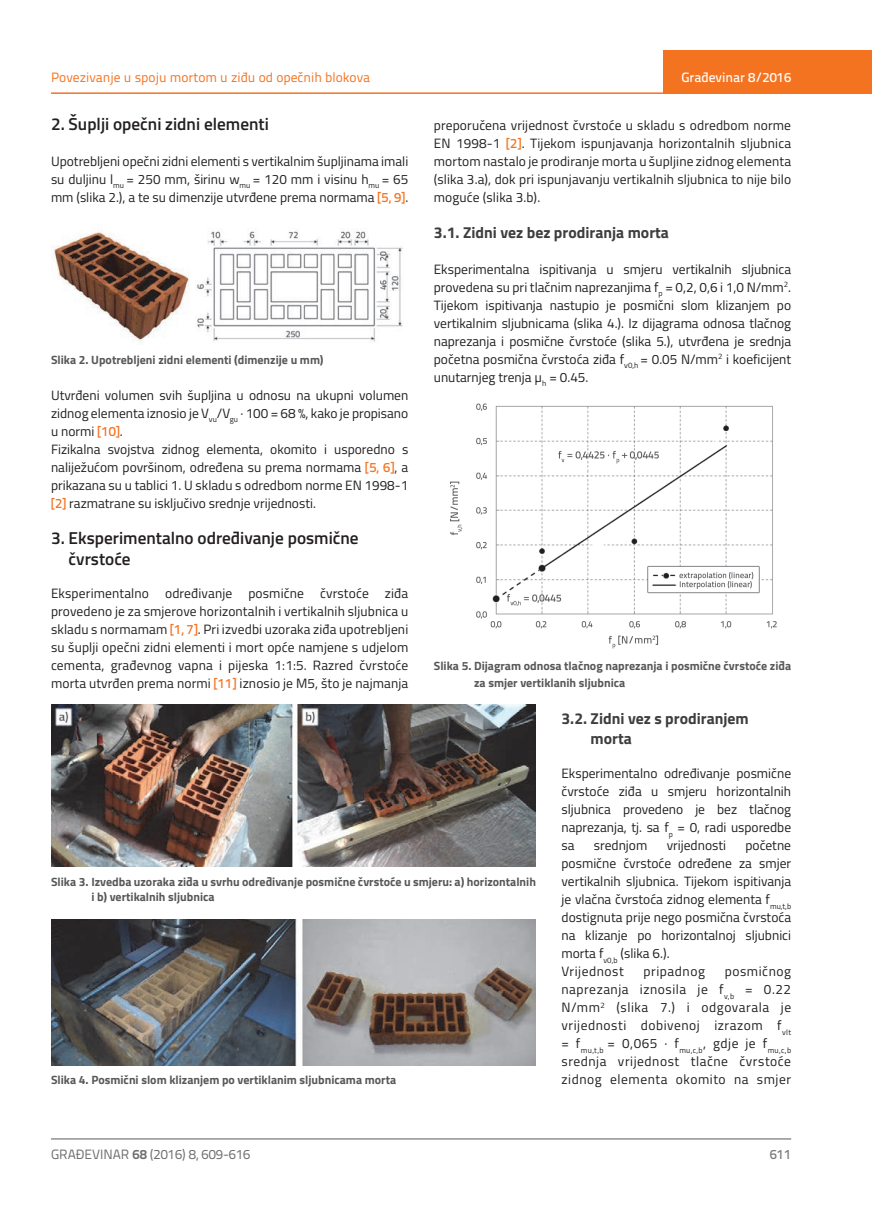
<style>
.page{position:relative;width:872px;height:1212px;background:#fff}
.page>*{position:absolute;margin:0;border:0;box-sizing:border-box;transform-origin:0 0}
.t1{font:600 17.25px/21px "Titillium";color:#231f20}
.t2{font:700 15.75px/19.5px "Titillium";color:#3e3e3f}
.t3{font:13.5px/18px "Titillium";color:#231f20;text-align:justify}
.t4{font:13.5px "Titillium Text 22 L";color:#f47321}
.t5{font:13.5px "Titillium Text 22 L";color:#6c6d70}
.t6{font:500 13.5px "Titillium Text 22 L";color:#fff}
.t7{font:13.5px "Titillium";letter-spacing:.04em;color:#231f20}
.t8{font:500 13.5px "Titillium Text 22 L";color:#787a7d}
.t9{font:700 12px/16.5px "Titillium";color:#57585a}
.s1{font-family:"Titillium Text 22 L";font-weight:500;color:#f47321}
.s2{font-weight:700}
</style>
<div class="page">
<hr style="left:51px;top:92px;width:821px;height:2px;background:#f47321">
<div style="left:663px;top:50px;width:209px;height:44px;background:#f47321"></div>
<hr style="left:51px;top:1139px;width:740px;height:1px;background:#57585a">
<img style="left:51px;top:231px;width:352px;height:111px">
<img style="left:51px;top:704px;width:485px;height:162px">
<img style="left:51px;top:919px;width:485px;height:147px">
<img style="left:450px;top:403px;width:327px;height:246px">
<p class="t4" style="left:51px;top:68px;width:321px">Povezivanje u spoju mortom u ziđu od opečnih blokova</p>
<p class="t1" style="left:51px;top:112px;width:219px">2. Šuplji opečni zidni elementi</p>
<p class="t3" style="left:51px;top:151px;width:359px">Upotrebljeni opečni zidni elementi s vertikalnim šupljinama imali su duljinu l<sub>mu</sub> = 250 mm, širinu w<sub>mu</sub> = 120 mm i visinu h<sub>mu</sub> = 65 mm (slika 2.), a te su dimenzije utvrđene prema normama <span class="s1">[5, 9]</span>.</p>
<p class="t6" style="left:681px;top:67px;width:111px">Građevinar 8/2016</p>
<p class="t3" style="left:434px;top:115px;width:359px">preporučena vrijednost čvrstoće u skladu s odredbom norme EN 1998-1 <span class="s1">[2]</span>. Tijekom ispunjavanja horizontalnih sljubnica mortom nastalo je prodiranje morta u šupljine zidnog elementa (slika 3.a), dok pri ispunjavanju vertikalnih sljubnica to nije bilo moguće (slika 3.b).</p>
<p class="t2" style="left:434px;top:222px;width:237px">3.1. Zidni vez bez prodiranja morta</p>
<p class="t3" style="left:434px;top:259px;width:359px">Eksperimentalna ispitivanja u smjeru vertikalnih sljubnica provedena su pri tlačnim naprezanjima f<sub>p</sub> = 0,2, 0,6 i 1,0 N/mm<sup>2</sup>.<br>Tijekom ispitivanja nastupio je posmični slom klizanjem po vertikalnim sljubnicama (slika 4.). Iz dijagrama odnosa tlačnog naprezanja i posmične čvrstoće (slika 5.), utvrđena je srednja početna posmična čvrstoća ziđa f<sub>v0,h</sub> = 0.05 N/mm<sup>2</sup> i koeficijent unutarnjeg trenja μ<sub>h</sub> = 0.45.</p>
<p class="t9" style="left:51px;top:351px;width:274px">Slika 2. Upotrebljeni zidni elementi (dimenzije u mm)</p>
<p class="t3" style="left:51px;top:385px;width:359px;text-align:left">Utvrđeni volumen svih šupljina u odnosu na ukupni volumen zidnog elementa iznosio je V<sub>vu</sub>/V<sub>gu</sub> ∙ 100 = 68 %, kako je propisano u normi <span class="s1">[10]</span>.<br>Fizikalna svojstva zidnog elementa, okomito i usporedno s naliježućom površinom, određena su prema normama <span class="s1">[5, 6]</span>, a prikazana su u tablici 1. U skladu s odredbom norme EN 1998-1 <span class="s1">[2]</span> razmatrane su isključivo srednje vrijednosti.</p>
<p class="t1" style="left:69px;top:526px;width:291px;text-indent:-18px">3. Eksperimentalno određivanje posmične čvrstoće</p>
<p class="t3" style="left:51px;top:583px;width:359px">Eksperimentalno određivanje posmične čvrstoće ziđa provedeno je za smjerove horizontalnih i vertikalnih sljubnica u skladu s normamam <span class="s1">[1, 7]</span>. Pri izvedbi uzoraka ziđa upotrebljeni su šuplji opečni zidni elementi i mort opće namjene s udjelom cementa, građevnog vapna i pijeska 1:1:5. Razred čvrstoće morta utvrđen prema normi <span class="s1">[11]</span> iznosio je M5, što je najmanja</p>
<p class="t9" style="left:474px;top:657px;width:318px;text-indent:-40px">Slika 5. Dijagram odnosa tlačnog naprezanja i posmične čvrstoće ziđa za smjer vertiklanih sljubnica</p>
<p class="t2" style="left:590px;top:708px;width:160px;text-indent:-29px">3.2. Zidni vez s prodiranjem morta</p>
<p class="t3" style="left:561px;top:764px;width:231px">Eksperimentalno određivanje posmične čvrstoće ziđa u smjeru horizontalnih sljubnica provedeno je bez tlačnog naprezanja, tj. sa f<sub>p</sub> = 0, radi usporedbe sa</p>
<p class="t3" style="left:561px;top:836px;width:231px;text-align:left;text-indent:184px">početne posmične čvrstoće određene za smjer vertikalnih sljubnica. Tijekom ispitivanja je vlačna čvrstoća zidnog elementa f<sub>mu,t,b </sub>dostignuta prije nego posmična čvrstoća na klizanje po horizontalnoj sljubnici morta f<sub>v0,b</sub> (slika 6.).<br>Vrijednost</p>
<p class="t3" style="left:594px;top:836px;width:55px">srednjom</p>
<p class="t3" style="left:666px;top:836px;width:61px">vrijednosti</p>
<p class="t9" style="left:91px;top:874px;width:446px;line-height:15px;text-indent:-40px">Slika 3. Izvedba uzoraka ziđa u svrhu određivanje posmične čvrstoće u smjeru: a) horizontalnih i b) vertikalnih sljubnica</p>
<p class="t3" style="left:561px;top:962px;width:231px;text-indent:163px">posmičnog naprezanja iznosila je f<sub>v,b</sub> = 0.22<br>N/mm<sup>2</sup> (slika 7.) i odgovarala je vrijednosti dobivenoj izrazom f<sub>vlt </sub>= f<sub>mu,t,b</sub> = 0,065 ∙ f<sub>mu,c,b</sub>, gdje je f<sub>mu,c,b </sub>srednja vrijednost tlačne čvrstoće zidnog elementa okomito na smjer</p>
<p class="t7" style="left:643px;top:961px;width:63px">pripadnog</p>
<p class="t9" style="left:51px;top:1071px;width:347px">Slika 4. Posmični slom klizanjem po vertiklanim sljubnicama morta</p>
<p class="t5" style="left:51px;top:1144px;width:201px">GRAĐEVINAR <span class="s2">68</span> (2016) 8, 609-616</p>
<p class="t8" style="left:769px;top:1144px;width:23px">611</p>
</div>
